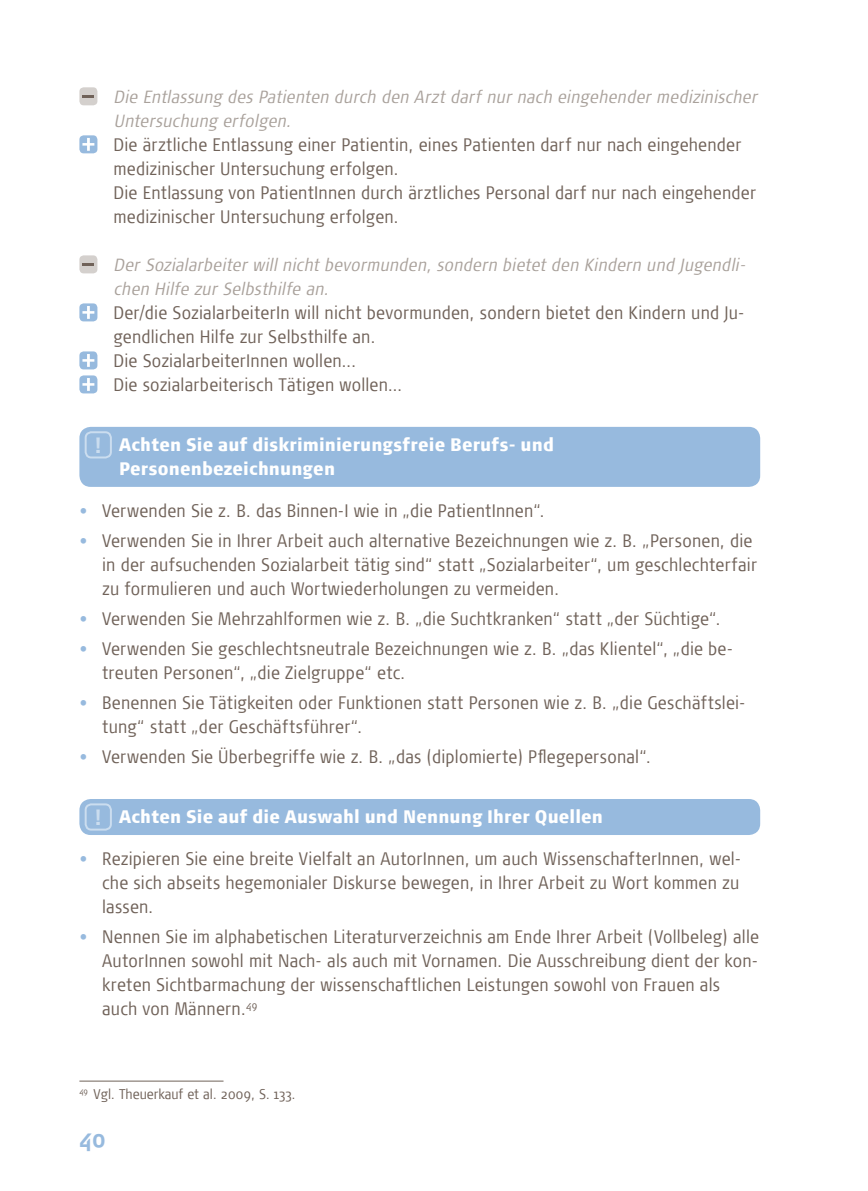
<style>
.page{position:relative;width:868px;height:1191px;background:#fff}
.page>*{position:absolute;margin:0;border:0;box-sizing:border-box;transform-origin:0 0}
.t1{font:700 24px "Signa Cond";color:#97bade}
.t2{font:300 18px/24px "Signa Cond";letter-spacing:.01em;color:#706259}
.t3{font:900 18px/24px "Signa Cond";letter-spacing:.01em;color:#fff}
.t4{font:italic 300 condensed 17.6px/24px "Signa OT";letter-spacing:.01em;color:#a9a19b}
.t5{font:300 14px "Signa Cond";color:#706259}
.s1{font-size:22px;color:#cbddef}
.s2{color:#97bade}
</style>
<div class="page">
<div style="left:79px;top:87px;width:18px;height:18px;background:#d4d0cd;border-radius:4px"></div>
<svg style="left:82px;top:95px;width:12px;height:3px"></svg>
<div style="left:79px;top:135px;width:18px;height:18px;background:#97bade;border-radius:4px"></div>
<svg style="left:82px;top:138px;width:12px;height:13px"></svg>
<div style="left:79px;top:255px;width:18px;height:18px;background:#d4d0cd;border-radius:4px"></div>
<svg style="left:82px;top:263px;width:12px;height:3px"></svg>
<div style="left:79px;top:303px;width:18px;height:18px;background:#97bade;border-radius:4px"></div>
<svg style="left:82px;top:306px;width:12px;height:13px"></svg>
<div style="left:79px;top:351px;width:18px;height:18px;background:#97bade;border-radius:4px"></div>
<svg style="left:82px;top:354px;width:12px;height:13px"></svg>
<div style="left:79px;top:375px;width:18px;height:18px;background:#97bade;border-radius:4px"></div>
<svg style="left:82px;top:378px;width:12px;height:13px"></svg>
<div style="left:79px;top:427px;width:681px;height:60px;background:#97bade;border-radius:11px"></div>
<div style="left:85px;top:431px;width:27px;height:27px;border:2px solid #cbddef;border-radius:6px"></div>
<div style="left:79px;top:799px;width:681px;height:36px;background:#97bade;border-radius:11px"></div>
<div style="left:85px;top:803px;width:27px;height:27px;border:2px solid #cbddef;border-radius:6px"></div>
<hr style="left:79px;top:1080px;width:144px;height:1px;background:#706259">
<p class="t4" style="left:113px;top:85px;width:645px">Die Entlassung des Patienten durch den Arzt darf nur nach eingehender medizinischer<br>Untersuchung erfolgen.</p>
<p class="t2" style="left:113px;top:133px;width:644px">Die ärztliche Entlassung einer Patientin, eines Patienten darf nur nach eingehender medizinischer Untersuchung erfolgen.<br>Die Entlassung von PatientInnen durch ärztliches Personal darf nur nach eingehender medizinischer Untersuchung erfolgen.</p>
<p class="t4" style="left:113px;top:253px;width:633px">Der Sozialarbeiter will nicht bevormunden, sondern bietet den Kindern und Jugendli&shy;chen Hilfe zur Selbsthilfe an.</p>
<p class="t2" style="left:113px;top:301px;width:632px">Der/die SozialarbeiterIn will nicht bevormunden, sondern bietet den Kindern und Ju&shy;gendlichen Hilfe zur Selbsthilfe an.<br>Die SozialarbeiterInnen wollen...<br>Die sozialarbeiterisch Tätigen wollen...</p>
<p class="t3" style="left:119px;top:432px;width:436px;text-indent:-25px"><span class="s1">!</span> Achten Sie auf diskriminierungsfreie Berufs- und<br>Personenbezeichnungen</p>
<p class="t2" style="left:79px;top:499px;width:467px"><span class="s2">•</span> Verwenden Sie z. B. das Binnen-I wie in „die PatientInnen“.</p>
<p class="t2" style="left:102px;top:529px;width:656px;text-indent:-23px"><span class="s2">•</span> Verwenden Sie in Ihrer Arbeit auch alternative Bezeichnungen wie z. B. „Personen, die in der aufsuchenden Sozialarbeit tätig sind“ statt „Sozialarbeiter“, um geschlechterfair zu formulieren und auch Wortwiederholungen zu vermeiden.</p>
<p class="t2" style="left:79px;top:607px;width:642px"><span class="s2">•</span> Verwenden Sie Mehrzahlformen wie z. B. „die Suchtkranken“ statt „der Süchtige“.</p>
<p class="t2" style="left:102px;top:637px;width:632px;text-indent:-23px"><span class="s2">•</span> Verwenden Sie geschlechtsneutrale Bezeichnungen wie z. B. „das Klientel“, „die be&shy;treuten Personen“, „die Zielgruppe“ etc.</p>
<p class="t2" style="left:102px;top:691px;width:645px;text-indent:-23px"><span class="s2">•</span> Benennen Sie Tätigkeiten oder Funktionen statt Personen wie z. B. „die Geschäftslei&shy;tung“ statt „der Geschäftsführer“.</p>
<p class="t2" style="left:79px;top:745px;width:573px"><span class="s2">•</span> Verwenden Sie Überbegriffe wie z. B. „das (diplomierte) Pflegepersonal“.</p>
<p class="t3" style="left:94px;top:804px;width:510px"><span class="s1">!</span> Achten Sie auf die Auswahl und Nennung Ihrer Quellen</p>
<p class="t2" style="left:102px;top:847px;width:640px;text-align:justify;text-indent:-23px"><span class="s2">•</span> Rezipieren Sie eine breite Vielfalt an AutorInnen, um auch WissenschafterInnen, wel&shy;che sich abseits hegemonialer Diskurse bewegen, in Ihrer Arbeit zu Wort kommen zu lassen.</p>
<p class="t2" style="left:102px;top:925px;width:658px;text-indent:-23px"><span class="s2">•</span> Nennen Sie im alphabetischen Literaturverzeichnis am Ende Ihrer Arbeit (Vollbeleg) alle AutorInnen sowohl mit Nach- als auch mit Vornamen. Die Ausschreibung dient der kon&shy;kreten Sichtbarmachung der wissenschaftlichen Leistungen sowohl von Frauen als auch von Männern.<sup>49</sup></p>
<p class="t5" style="left:79px;top:1086px;width:218px"><sup>49</sup> Vgl. Theuerkauf et al. 2009, S. 133.</p>
<h1 class="t1" style="left:79px;top:1125px;width:27px">40</h1>
</div>
